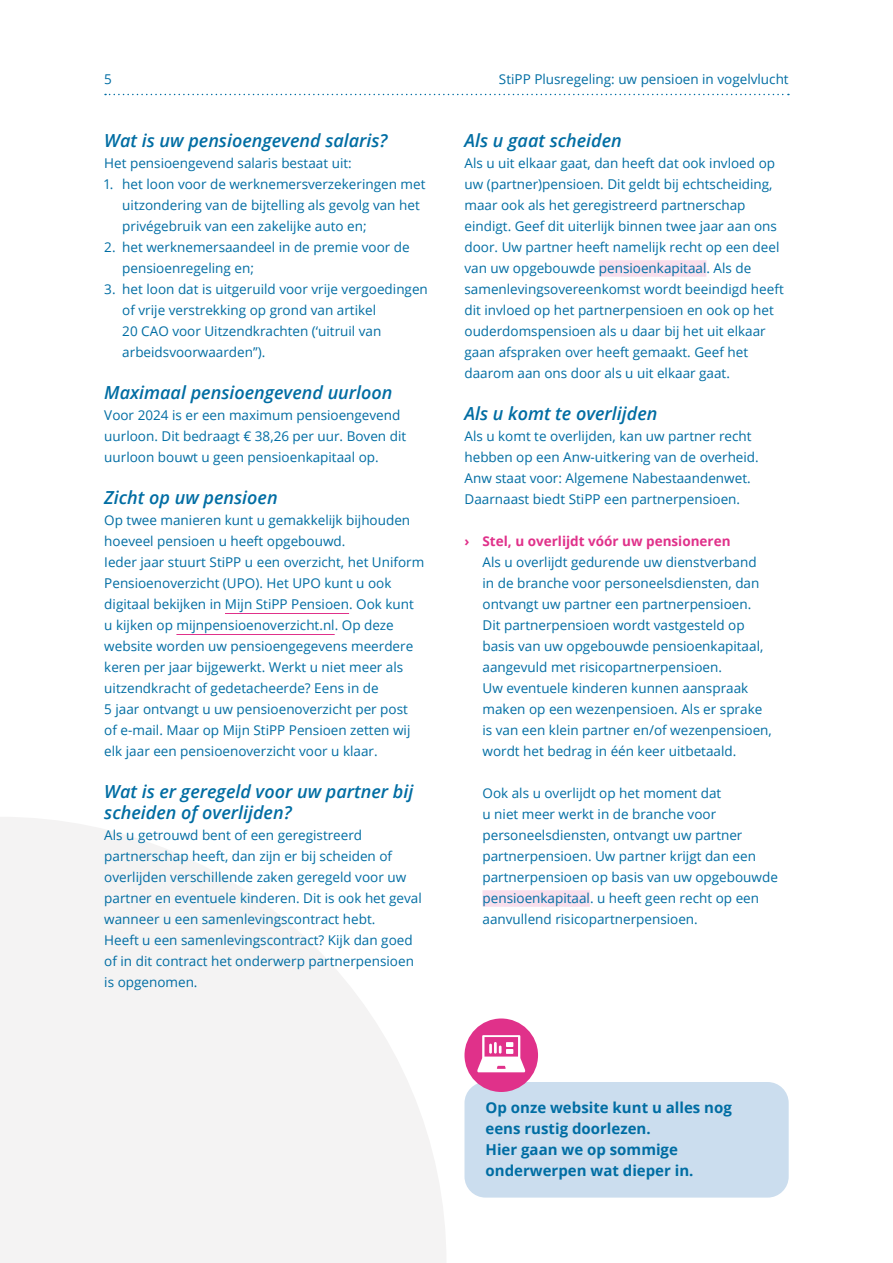
<style>
.page{position:relative;width:893px;height:1263px;background:#fff}
.page>*{position:absolute;margin:0;border:0;box-sizing:border-box;transform-origin:0 0}
.t1{font:italic 600 18px/21px "Open Sans";color:#006da3}
.t2{font:700 15px/21px "Open Sans";color:#006da3}
.t3{font:13.5px/21px "Open Sans";color:#006da3}
.t4{font:700 13.5px "Open Sans";color:#e0318a}
</style>
<div class="page">
<svg style="left:0;top:817px;width:446px;height:446px;fill:#f4f3f3"></svg>
<svg style="left:105px;top:94px;width:684px;height:1px"></svg>
<hr style="left:225px;top:613px;width:124px;height:1px;background:#e0318a">
<hr style="left:176px;top:634px;width:159px;height:1px;background:#e0318a">
<div style="left:599px;top:260px;width:107px;height:17px;background:#f9dfed"></div>
<div style="left:482px;top:890px;width:108px;height:17px;background:#f9dfed"></div>
<div style="left:464px;top:1082px;width:324px;height:116px;background:#cbddee;border-radius:21px"></div>
<div style="left:464px;top:1018px;width:74px;height:74px;background:#e0318a;border-radius:50%"></div>
<svg style="left:477px;top:1035px;width:48px;height:37px"></svg>
<p class="t3" style="left:104px;top:68px;width:9px">5</p>
<p class="t3" style="left:499px;top:68px;width:291px">StiPP Plusregeling: uw pensioen in vogelvlucht</p>
<h1 class="t1" style="left:104px;top:130px;width:285px">Wat is uw pensioengevend salaris?</h1>
<p class="t3" style="left:104px;top:152px;width:249px">Het pensioengevend salaris bestaat uit:</p>
<p class="t3" style="left:122px;top:173px;width:304px;text-indent:-18px">1. het loon voor de werknemersverzekeringen met uitzondering van de bijtelling als gevolg van het privégebruik van een zakelijke auto en;</p>
<p class="t3" style="left:122px;top:236px;width:289px;text-indent:-18px">2. het werknemersaandeel in de premie voor de pensioenregeling en;</p>
<p class="t3" style="left:122px;top:278px;width:307px;text-indent:-18px">3. het loon dat is uitgeruild voor vrije vergoedingen of vrije verstrekking op grond van artikel<br>20 CAO voor Uitzendkrachten (‘uitruil van arbeidsvoorwaarden’’).</p>
<h1 class="t1" style="left:104px;top:382px;width:290px">Maximaal pensioengevend uurloon</h1>
<p class="t3" style="left:104px;top:404px;width:303px">Voor 2024 is er een maximum pensioengevend uurloon. Dit bedraagt € 38,26 per uur. Boven dit uurloon bouwt u geen pensioenkapitaal op.</p>
<h1 class="t1" style="left:104px;top:487px;width:175px">Zicht op uw pensioen</h1>
<p class="t3" style="left:104px;top:509px;width:321px">Op twee manieren kunt u gemakkelijk bijhouden hoeveel pensioen u heeft opgebouwd.<br>Ieder jaar stuurt StiPP u een overzicht, het Uniform Pensioenoverzicht (UPO). Het UPO kunt u ook digitaal bekijken in Mijn StiPP Pensioen. Ook kunt u kijken op mijnpensioenoverzicht.nl. Op deze website worden uw pensioengegevens meerdere keren per jaar bijgewerkt. Werkt u niet meer als uitzendkracht of gedetacheerde? Eens in de<br>5 jaar ontvangt u uw pensioenoverzicht per post<br>of e-mail. Maar op Mijn StiPP Pensioen zetten wij elk jaar een pensioenoverzicht voor u klaar.</p>
<h1 class="t1" style="left:104px;top:781px;width:310px">Wat is er geregeld voor uw partner bij scheiden of overlijden?</h1>
<p class="t3" style="left:104px;top:824px;width:319px">Als u getrouwd bent of een geregistreerd partnerschap heeft, dan zijn er bij scheiden of overlijden verschillende zaken geregeld voor uw partner en eventuele kinderen. Dit is ook het geval wanneer u een samenlevingscontract hebt.<br>Heeft u een samenlevingscontract? Kijk dan goed of in dit contract het onderwerp partnerpensioen is opgenomen.</p>
<h1 class="t1" style="left:464px;top:130px;width:159px">Als u gaat scheiden</h1>
<p class="t3" style="left:464px;top:152px;width:321px">Als u uit elkaar gaat, dan heeft dat ook invloed op uw (partner)pensioen. Dit geldt bij echtscheiding, maar ook als het geregistreerd partnerschap eindigt. Geef dit uiterlijk binnen twee jaar aan ons door. Uw partner heeft namelijk recht op een deel van uw opgebouwde pensioenkapitaal. Als de samenlevingsovereenkomst wordt beeindigd heeft dit invloed op het partnerpensioen en ook op het ouderdomspensioen als u daar bij het uit elkaar gaan afspraken over heeft gemaakt. Geef het daarom aan ons door als u uit elkaar gaat.</p>
<h1 class="t1" style="left:464px;top:403px;width:194px">Als u komt te overlijden</h1>
<p class="t3" style="left:464px;top:425px;width:296px">Als u komt te overlijden, kan uw partner recht hebben op een Anw-uitkering van de overheid.<br>Anw staat voor: Algemene Nabestaandenwet.<br>Daarnaast biedt StiPP een partnerpensioen.</p>
<p class="t4" style="left:464px;top:532px;width:267px">› Stel, u overlijdt vóór uw pensioneren</p>
<p class="t3" style="left:482px;top:551px;width:291px">Als u overlijdt gedurende uw dienstverband<br>in de branche voor personeelsdiensten, dan ontvangt uw partner een partnerpensioen.<br>Dit partnerpensioen wordt vastgesteld op basis van uw opgebouwde pensioenkapitaal, aangevuld met risicopartnerpensioen.<br>Uw eventuele kinderen kunnen aanspraak maken op een wezenpensioen. Als er sprake is van een klein partner en/of wezenpensioen, wordt het bedrag in één keer uitbetaald.</p>
<p class="t3" style="left:482px;top:782px;width:297px">Ook als u overlijdt op het moment dat<br>u niet meer werkt in de branche voor personeelsdiensten, ontvangt uw partner partnerpensioen. Uw partner krijgt dan een partnerpensioen op basis van uw opgebouwde pensioenkapitaal. u heeft geen recht op een aanvullend risicopartnerpensioen.</p>
<p class="t2" style="left:485px;top:1097px;width:248px">Op onze website kunt u alles nog eens rustig doorlezen.<br>Hier gaan we op sommige onderwerpen wat dieper in.</p>
</div>
